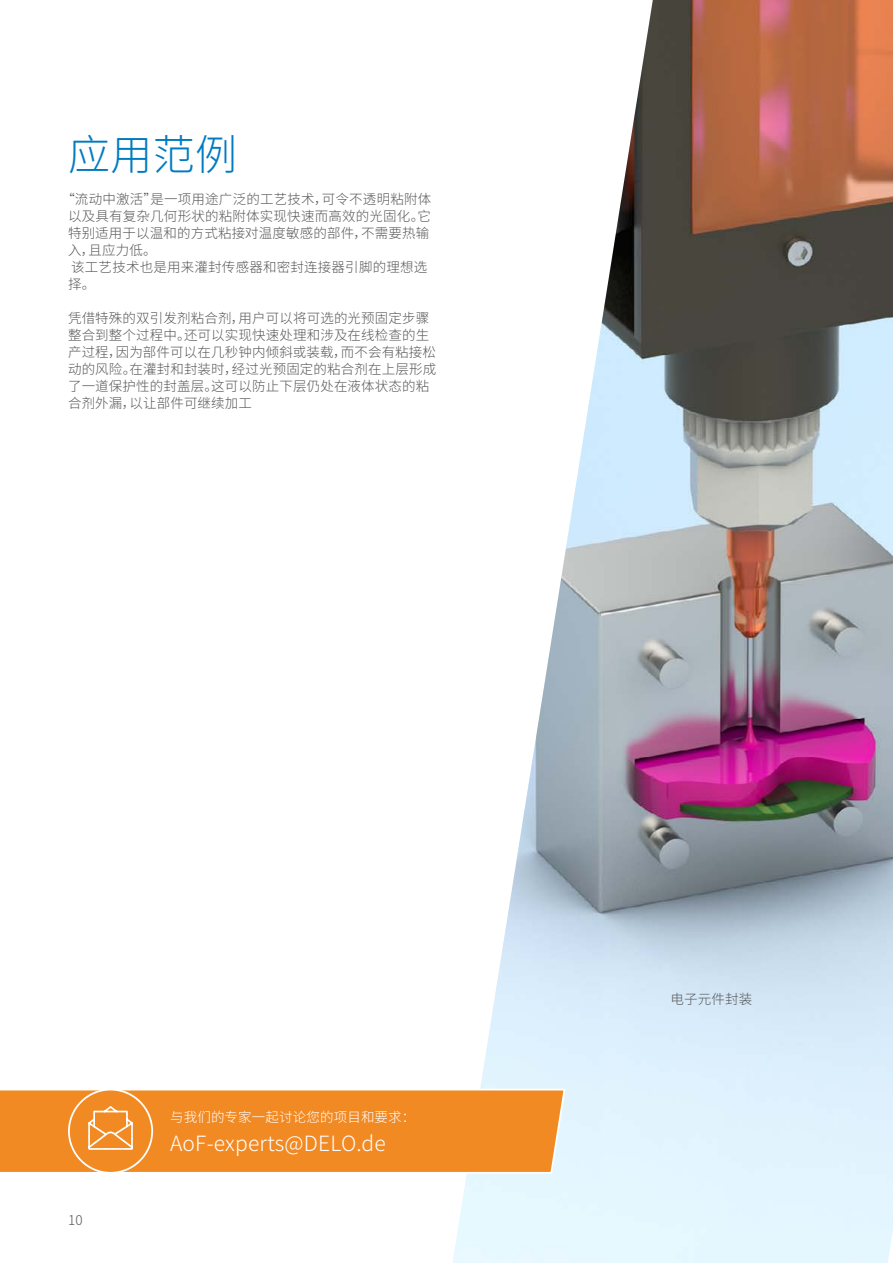
<style>
.page{position:relative;width:893px;height:1263px;background:#fff}
.page>*{position:absolute;margin:0;border:0;box-sizing:border-box;transform-origin:0 0}
.t1{font:300 42px "Noto Sans CJ Ksc";color:#007bc0}
.t2{font:300 21px "Noto Sans CJ Ksc";letter-spacing:.01em;color:#fff}
.t3{font:300 13.5px/17px "Noto Sans CJ Ksc";letter-spacing:.01em;color:#565656}
.t4{font:300 13.5px "Noto Sans CJ Ksc";letter-spacing:.01em;color:#fff}
</style>
<div class="page">
<img style="left:453px;top:0;width:427px;height:1263px">
<svg style="left:880px;top:0;width:13px;height:1263px;background:#bcbabc"></svg>
<svg style="left:0;top:1088px;width:567px;height:86px;background:#f29335"></svg>
<div style="left:69px;top:1089px;width:83px;height:84px;background:#f28a24;border-radius:50%"></div>
<svg style="left:88px;top:1106px;width:45px;height:44px"></svg>
<div style="left:68px;top:1089px;width:85px;height:85px;border:2px solid #fff;border-radius:50%"></div>
<h1 class="t1" style="left:68px;top:131px;width:171px">应用范例</h1>
<p class="t3" style="left:68px;top:191px;width:365px;text-indent:-7px">“流动中激活”是一项用途广泛的工艺技术，可令不透明粘附体以及具有复杂几何形状的粘附体实现快速而高效的光固化。它特别适用于以温和的方式粘接对温度敏感的部件，不需要热输入，且应力低。<br>该工艺技术也是用来灌封传感器和密封连接器引脚的理想选择。</p>
<p class="t3" style="left:68px;top:310px;width:370px">凭借特殊的双引发剂粘合剂，用户可以将可选的光预固定步骤整合到整个过程中。还可以实现快速处理和涉及在线检查的生产过程，因为部件可以在几秒钟内倾斜或装载，而不会有粘接松动的风险。在灌封和封装时，经过光预固定的粘合剂在上层形成了一道保护性的封盖层。这可以防止下层仍处在液体状态的粘合剂外漏，以让部件可继续加工</p>
<p class="t3" style="left:68px;top:1211px;width:16px">10</p>
<p class="t4" style="left:170px;top:1110px;width:247px">与我们的专家一起讨论您的项目和要求：</p>
<h2 class="t2" style="left:170px;top:1131px;width:217px">AoF-experts@DELO.de</h2>
<p class="t3" style="left:671px;top:990px;width:83px">电子元件封装</p>
</div>
